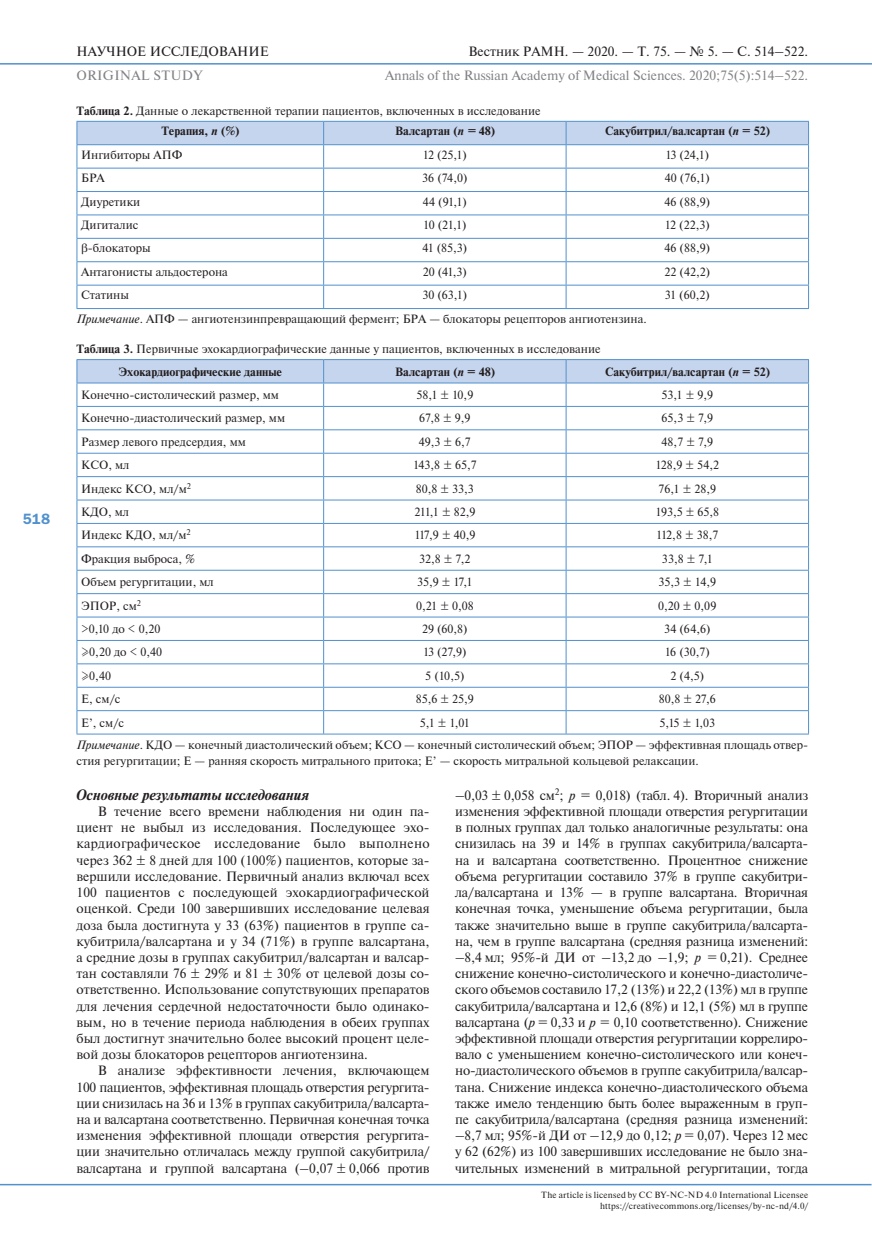
<style>
.page{position:relative;width:872px;height:1234px;background:#fff}
.page>*{position:absolute;margin:0;border:0;box-sizing:border-box;transform-origin:0 0}
.t1{font:italic 700 15px "Newton";color:#231f20}
.t2{font:15px "Franklin Gothic Demi C";color:#5191cd}
.t3{font:13.5px/16.2px "Newton";letter-spacing:-.01em;color:#231f20;text-align:justify}
.t4{font:13.5px "Newton";color:#808285}
.t5{font:13.5px "Newton";letter-spacing:.02em;color:#808285}
.t6{font:12px/22.2px "Newton";color:#231f20}
.t7{font:700 12px "Newton";color:#231f20}
.t8{font:9px/10.8px "Newton";letter-spacing:.025em;color:#231f20;text-align:right}
.s1{font-weight:700}
.s2{font-weight:700;font-style:italic}
.s3{font-style:italic}
</style>
<div class="page">
<hr style="left:0;top:1183px;width:871px;height:1px;background:#5191cd">
<hr style="left:0;top:63px;width:872px;height:2px;background:#5191cd">
<svg style="left:77px;top:121px;width:732px;height:187px"></svg>
<hr style="left:77px;top:308px;width:732px;height:1px;background:#5191cd">
<svg style="left:77px;top:359px;width:732px;height:374px"></svg>
<hr style="left:77px;top:733px;width:732px;height:1px;background:#5191cd">
<p class="t2" style="left:23px;top:513px;width:29px">518</p>
<p class="t3" style="left:77px;top:45px;width:194px">НАУЧНОЕ ИССЛЕДОВАНИЕ</p>
<p class="t5" style="left:77px;top:71px;width:127px">ORIGINAL STUDY</p>
<p class="t3" style="left:468px;top:45px;width:341px">Вестник РАМН. — 2020. — Т. 75. — № 5. — С. 514–522.</p>
<p class="t4" style="left:385px;top:71px;width:425px">Annals of the Russian Academy of Medical Sciences. 2020;75(5):514–522.</p>
<p class="t6" style="left:161px;top:102px;width:381px;line-height:20.4px;text-indent:-85px"><span class="s1">Таблица 2.</span> Данные о лекарственной терапии пациентов, включенных в исследование<br><span class="s1">Терапия,</span> <span class="s2">n</span> <span class="s1">(%)</span></p>
<p class="t7" style="left:395px;top:127px;width:101px">Валсартан (<span class="s3">n =</span> 48)</p>
<p class="t7" style="left:605px;top:127px;width:166px">Сакубитрил/валсартан (<span class="s3">n</span> = 52)</p>
<p class="t6" style="left:81px;top:145px;width:103px">Ингибиторы АПФ</p>
<p class="t6" style="left:423px;top:145px;width:46px">12 (25,1)</p>
<p class="t6" style="left:665px;top:145px;width:45px">13 (24,1)</p>
<p class="t6" style="left:81px;top:168px;width:25px">БРА</p>
<p class="t6" style="left:422px;top:168px;width:47px">36 (74,0)</p>
<p class="t6" style="left:665px;top:168px;width:46px">40 (76,1)</p>
<p class="t6" style="left:81px;top:191px;width:61px">Диуретики</p>
<p class="t6" style="left:423px;top:191px;width:46px">44 (91,1)</p>
<p class="t6" style="left:664px;top:191px;width:47px">46 (88,9)</p>
<p class="t6" style="left:81px;top:215px;width:59px">Дигиталис</p>
<p class="t6" style="left:423px;top:215px;width:45px">10 (21,1)</p>
<p class="t6" style="left:665px;top:215px;width:46px">12 (22,3)</p>
<p class="t6" style="left:81px;top:238px;width:71px">β-блокаторы</p>
<p class="t6" style="left:422px;top:238px;width:46px">41 (85,3)</p>
<p class="t6" style="left:664px;top:238px;width:47px">46 (88,9)</p>
<p class="t6" style="left:81px;top:262px;width:148px">Антагонисты альдостерона</p>
<p class="t6" style="left:423px;top:262px;width:46px">20 (41,3)</p>
<p class="t6" style="left:664px;top:262px;width:47px">22 (42,2)</p>
<p class="t6" style="left:81px;top:285px;width:49px">Статины</p>
<p class="t6" style="left:422px;top:285px;width:46px">30 (63,1)</p>
<p class="t6" style="left:665px;top:285px;width:46px">31 (60,2)</p>
<p class="t6" style="left:77px;top:309px;width:571px"><span class="s3">Примечание</span>. АПФ — ангиотензинпревращающий фермент; БРА — блокаторы рецепторов ангиотензина.</p>
<p class="t6" style="left:118px;top:339px;width:483px;text-indent:-42px"><span class="s1">Таблица 3.</span> Первичные эхокардиографические данные у пациентов, включенных в исследование<br><span class="s1">Эхокардиографические данные</span></p>
<p class="t7" style="left:395px;top:367px;width:101px">Валсартан (<span class="s3">n</span> = 48)</p>
<p class="t7" style="left:605px;top:367px;width:166px">Сакубитрил/валсартан (<span class="s3">n</span> = 52)</p>
<p class="t6" style="left:81px;top:385px;width:199px">Конечно-систолический размер, мм</p>
<p class="t6" style="left:416px;top:385px;width:58px">58,1 ± 10,9</p>
<p class="t6" style="left:661px;top:385px;width:53px">53,1 ± 9,9</p>
<p class="t6" style="left:81px;top:408px;width:205px">Конечно-диастолический размер, мм</p>
<p class="t6" style="left:419px;top:408px;width:53px">67,8 ± 9,9</p>
<p class="t6" style="left:661px;top:408px;width:53px">65,3 ± 7,9</p>
<p class="t6" style="left:81px;top:432px;width:166px">Размер левого предсердия, мм</p>
<p class="t6" style="left:419px;top:432px;width:54px">49,3 ± 6,7</p>
<p class="t6" style="left:661px;top:432px;width:53px">48,7 ± 7,9</p>
<p class="t6" style="left:81px;top:455px;width:50px">КСО, мл</p>
<p class="t6" style="left:413px;top:455px;width:65px">143,8 ± 65,7</p>
<p class="t6" style="left:655px;top:455px;width:65px">128,9 ± 54,2</p>
<p class="t6" style="left:81px;top:478px;width:111px">Индекс КСО, мл/м<sup>2</sup></p>
<p class="t6" style="left:416px;top:478px;width:60px">80,8 ± 33,3</p>
<p class="t6" style="left:658px;top:478px;width:59px">76,1 ± 28,9</p>
<p class="t6" style="left:81px;top:502px;width:49px">КДО, мл</p>
<p class="t6" style="left:414px;top:502px;width:63px">211,1 ± 82,9</p>
<p class="t6" style="left:655px;top:502px;width:65px">193,5 ± 65,8</p>
<p class="t6" style="left:81px;top:525px;width:111px">Индекс КДО, мл/м<sup>2</sup></p>
<p class="t6" style="left:414px;top:525px;width:62px">117,9 ± 40,9</p>
<p class="t6" style="left:656px;top:525px;width:64px">112,8 ± 38,7</p>
<p class="t6" style="left:81px;top:548px;width:116px">Фракция выброса, %</p>
<p class="t6" style="left:419px;top:548px;width:53px">32,8 ± 7,2</p>
<p class="t6" style="left:662px;top:548px;width:52px">33,8 ± 7,1</p>
<p class="t6" style="left:81px;top:572px;width:134px">Объем регургитации, мл</p>
<p class="t6" style="left:417px;top:572px;width:57px">35,9 ± 17,1</p>
<p class="t6" style="left:658px;top:572px;width:59px">35,3 ± 14,9</p>
<p class="t6" style="left:81px;top:595px;width:61px">ЭПОР, см<sup>2</sup></p>
<p class="t6" style="left:416px;top:595px;width:59px">0,21 ± 0,08</p>
<p class="t6" style="left:658px;top:595px;width:60px">0,20 ± 0,09</p>
<p class="t6" style="left:81px;top:619px;width:81px">&gt;0,10 до &lt; 0,20</p>
<p class="t6" style="left:422px;top:619px;width:47px">29 (60,8)</p>
<p class="t6" style="left:664px;top:619px;width:48px">34 (64,6)</p>
<p class="t6" style="left:81px;top:642px;width:82px">≥0,20 до &lt; 0,40</p>
<p class="t6" style="left:423px;top:642px;width:45px">13 (27,9)</p>
<p class="t6" style="left:664px;top:642px;width:47px">16 (30,7)</p>
<p class="t6" style="left:81px;top:665px;width:31px">≥0,40</p>
<p class="t6" style="left:425px;top:665px;width:41px">5 (10,5)</p>
<p class="t6" style="left:670px;top:665px;width:35px">2 (4,5)</p>
<p class="t6" style="left:81px;top:689px;width:41px">Е, см/с</p>
<p class="t6" style="left:416px;top:689px;width:60px">85,6 ± 25,9</p>
<p class="t6" style="left:658px;top:689px;width:59px">80,8 ± 27,6</p>
<p class="t6" style="left:81px;top:712px;width:44px">Е’, см/с</p>
<p class="t6" style="left:420px;top:712px;width:52px">5,1 ± 1,01</p>
<p class="t6" style="left:77px;top:712px;width:733px;text-indent:583px">5,15 ± 1,03<br><span class="s3">Примечание</span>. КДО — конечный диастолический объем; КСО — конечный систолический объем; ЭПОР — эффективная площадь отвер-</p>
<p class="t6" style="left:77px;top:751px;width:623px">стия регургитации; Е — ранняя скорость митрального притока; Е’ — скорость митральной кольцевой релаксации.</p>
<p class="t1" style="left:77px;top:788px;width:234px">Основные результаты исследования</p>
<p class="t3" style="left:77px;top:804px;width:354px;text-indent:21px">В течение всего времени наблюдения ни один па&shy;циент не выбыл из исследования. Последующее эхо&shy;кардиографическое исследование было выполнено через 362 ± 8 дней для 100 (100%) пациентов, которые за&shy;вершили исследование. Первичный анализ включал всех 100 пациентов с последующей эхокардиографической оценкой. Среди 100 завершивших исследование целевая доза была достигнута у 33 (63%) пациентов в группе са&shy;кубитрила/валсартана и у 34 (71%) в группе валсартана, а средние дозы в группах сакубитрил/валсартан и валсар&shy;тан составляли 76 ± 29% и 81 ± 30% от целевой дозы со&shy;ответственно. Использование сопутствующих препаратов для лечения сердечной недостаточности было одинако&shy;вым, но в течение периода наблюдения в обеих группах был достигнут значительно более высокий процент целе&shy;вой дозы блокаторов рецепторов ангиотензина.</p>
<p class="t3" style="left:77px;top:1063px;width:354px;text-indent:21px">В анализе эффективности лечения, включающем 100 пациентов, эффективная площадь отверстия регургита&shy;ции снизилась на 36 и 13% в группах сакубитрила/ валсарта&shy;на и валсартана соответственно. Первичная конечная точка изменения эффективной площади отверстия регургита&shy;ции значительно отличалась между группой сакубитрила/ валсартана и группой валсартана (–0,07 ± 0,066 против</p>
<p class="t3" style="left:455px;top:788px;width:354px">–0,03 ± 0,058 см<sup>2</sup>; <span class="s3">p</span> = 0,018) (табл. 4). Вторичный анализ изменения эффективной площади отверстия регургитации в полных группах дал только аналогичные результаты: она снизилась на 39 и 14% в группах сакубитрила/ валсарта&shy;на и валсартана соответственно. Процентное снижение объема регургитации составило 37% в группе сакубитри&shy;ла/ валсартана и 13% — в группе валсартана. Вторичная конечная точка, уменьшение объема регургитации, была также значительно выше в группе сакубитрила/ валсарта&shy;на, чем в группе валсартана (средняя разница изменений: –8,4 мл; 95%-й ДИ от –13,2 до –1,9; <span class="s3">p</span> = 0,21). Среднее снижение конечно-систолического и конечно-диастоличе&shy;ского объемов составило 17,2 (13%) и 22,2 (13%) мл в группе сакубитрила/ валсартана и 12,6 (8%) и 12,1 (5%) мл в группе валсартана (<span class="s3">p</span> = 0,33 и <span class="s3">p</span> = 0,10 соответственно). Снижение эффективной площади отверстия регургитации коррелиро&shy;вало с уменьшением конечно-систолического или конеч&shy;но-диастолического объемов в группе сакубитрила/валсар&shy;тана. Снижение индекса конечно-диастолического объема также имело тенденцию быть более выраженным в груп&shy;пе сакубитрила/валсартана (средняя разница изменений: –8,7 мл; 95%-й ДИ от –12,9 до 0,12; <span class="s3">p</span> = 0,07). Через 12 мес у 62 (62%) из 100 завершивших исследование не было зна&shy;чительных изменений в митральной регургитации, тогда</p>
<p class="t8" style="left:541px;top:1190px;width:268px">The article is licensed by CC BY-NC-ND 4.0 International Licensee https://creativecommons.org/licenses/by-nc-nd/4.0/</p>
</div>
